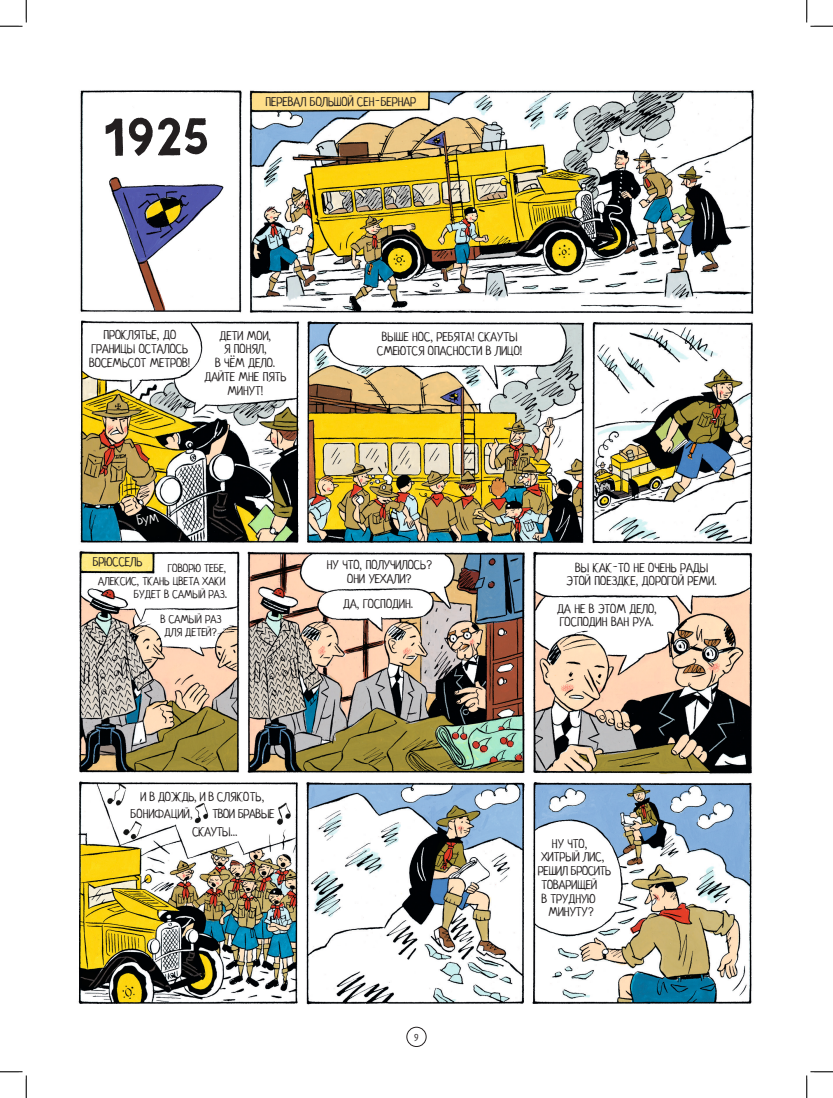
<style>
.page{position:relative;width:833px;height:1098px;background:#fff}
.page>*{position:absolute;margin:0;border:0;box-sizing:border-box;transform-origin:0 0}
.филактеры_10_интер_1{font:12.5px/13.8px "Neucha";color:#231f20;text-align:center}
.филактеры_10_интер_1-2{font:12.5px "Neucha";letter-spacing:.02em;color:#231f20}
.филактеры_10_интер_1-3{font:12.5px "Neucha";letter-spacing:-.02em;color:#231f20}
.филактеры_10_интер_1-4{font:11.25px/13.1px "Neucha";color:#231f20;text-align:right}
.t1{font:10px "Neucha";color:#231f20}
.s1{font-size:12.5px}
</style>
<div class="page">
<img style="left:78px;top:90px;width:676px;height:915px">
<img style="left:102px;top:113px;width:107px;height:44px">
<div style="left:406px;top:1027px;width:20px;height:20px;border:1px solid #231f20;border-radius:50%"></div>
<svg style="left:0;top:0;width:27px;height:27px"></svg>
<svg style="left:0;top:1071px;width:27px;height:27px"></svg>
<svg style="left:806px;top:0;width:26px;height:27px"></svg>
<svg style="left:806px;top:1071px;width:26px;height:27px"></svg>
<svg style="left:136px;top:513px;width:23px;height:14px"></svg>
<p class="филактеры_10_интер_1" style="left:265px;top:95px;width:152px">ПЕРЕВАЛ БОЛЬШОЙ СЕН-БЕРНАР</p>
<p class="филактеры_10_интер_1" style="left:89px;top:329px;width:103px">ПРОКЛЯТЬЕ, ДО<br>ГРАНИЦЫ ОСТАЛОСЬ<br>ВОСЕМЬСОТ МЕТРОВ!</p>
<p class="филактеры_10_интер_1" style="left:219px;top:329px;width:53px">ДЕТИ МОИ,</p>
<p class="филактеры_10_интер_1" style="left:224px;top:342px;width:44px">Я ПОНЯЛ,</p>
<p class="филактеры_10_интер_1" style="left:215px;top:356px;width:62px">В ЧЁМ ДЕЛО.</p>
<p class="филактеры_10_интер_1" style="left:204px;top:370px;width:83px">ДАЙТЕ МНЕ ПЯТЬ<br>МИНУТ!</p>
<p class="филактеры_10_интер_1" style="left:377px;top:330px;width:147px">ВЫШЕ НОС, РЕБЯТА! СКАУТЫ<br>СМЕЮТСЯ ОПАСНОСТИ В ЛИЦО!</p>
<p class="филактеры_10_интер_1" style="left:93px;top:555px;width:51px">БРЮССЕЛЬ</p>
<p class="филактеры_10_интер_1-4" style="left:98px;top:562px;width:129px">ГОВОРЮ ТЕБЕ,<br>АЛЕКСИС, ТКАНЬ ЦВЕТА ХАКИ</p>
<p class="филактеры_10_интер_1-4" style="left:134px;top:587px;width:95px">БУДЕТ В САМЫЙ РАЗ<span class="s1">.</span></p>
<p class="филактеры_10_интер_1-4" style="left:160px;top:613px;width:62px">В САМЫЙ РАЗ</p>
<p class="филактеры_10_интер_1-4" style="left:164px;top:625px;width:54px">ДЛЯ ДЕТЕЙ?</p>
<p class="филактеры_10_интер_1" style="left:326px;top:558px;width:107px">НУ ЧТО, ПОЛУЧИЛОСЬ?</p>
<p class="филактеры_10_интер_1" style="left:347px;top:572px;width:66px">ОНИ УЕХАЛИ?</p>
<p class="филактеры_10_интер_1" style="left:343px;top:597px;width:72px">ДА, ГОСПОДИН.</p>
<p class="филактеры_10_интер_1-2" style="left:140px;top:789px;width:125px">И В ДОЖДЬ, И В СЛЯКОТЬ,</p>
<p class="филактеры_10_интер_1-2" style="left:130px;top:806px;width:64px">БОНИФАЦИЙ,</p>
<p class="филактеры_10_интер_1-3" style="left:212px;top:806px;width:64px">ТВОИ БРАВЫЕ</p>
<p class="филактеры_10_интер_1" style="left:192px;top:825px;width:47px">СКАУТЫ...</p>
<p class="t1" style="left:414px;top:1031px;width:6px">9</p>
<p class="филактеры_10_интер_1" style="left:575px;top:561px;width:134px">ВЫ КАК-ТО НЕ ОЧЕНЬ РАДЫ</p>
<p class="филактеры_10_интер_1" style="left:566px;top:574px;width:152px">ЭТОЙ ПОЕЗДКЕ, ДОРОГОЙ РЕМИ.</p>
<p class="филактеры_10_интер_1" style="left:556px;top:602px;width:101px">ДА НЕ В ЭТОМ ДЕЛО,</p>
<p class="филактеры_10_интер_1" style="left:559px;top:615px;width:96px">ГОСПОДИН ВАН РУА.</p>
<p class="филактеры_10_интер_1" style="left:551px;top:836px;width:37px">НУ ЧТО,</p>
<p class="филактеры_10_интер_1" style="left:541px;top:850px;width:64px">ХИТРЫЙ ЛИС,</p>
<p class="филактеры_10_интер_1-3" style="left:537px;top:863px;width:74px">РЕШИЛ БРОСИТЬ</p>
<p class="филактеры_10_интер_1" style="left:541px;top:878px;width:57px">ТОВАРИЩЕЙ</p>
<p class="филактеры_10_интер_1" style="left:541px;top:891px;width:55px">В ТРУДНУЮ</p>
<p class="филактеры_10_интер_1" style="left:548px;top:905px;width:47px">МИНУТУ?</p>
</div>
